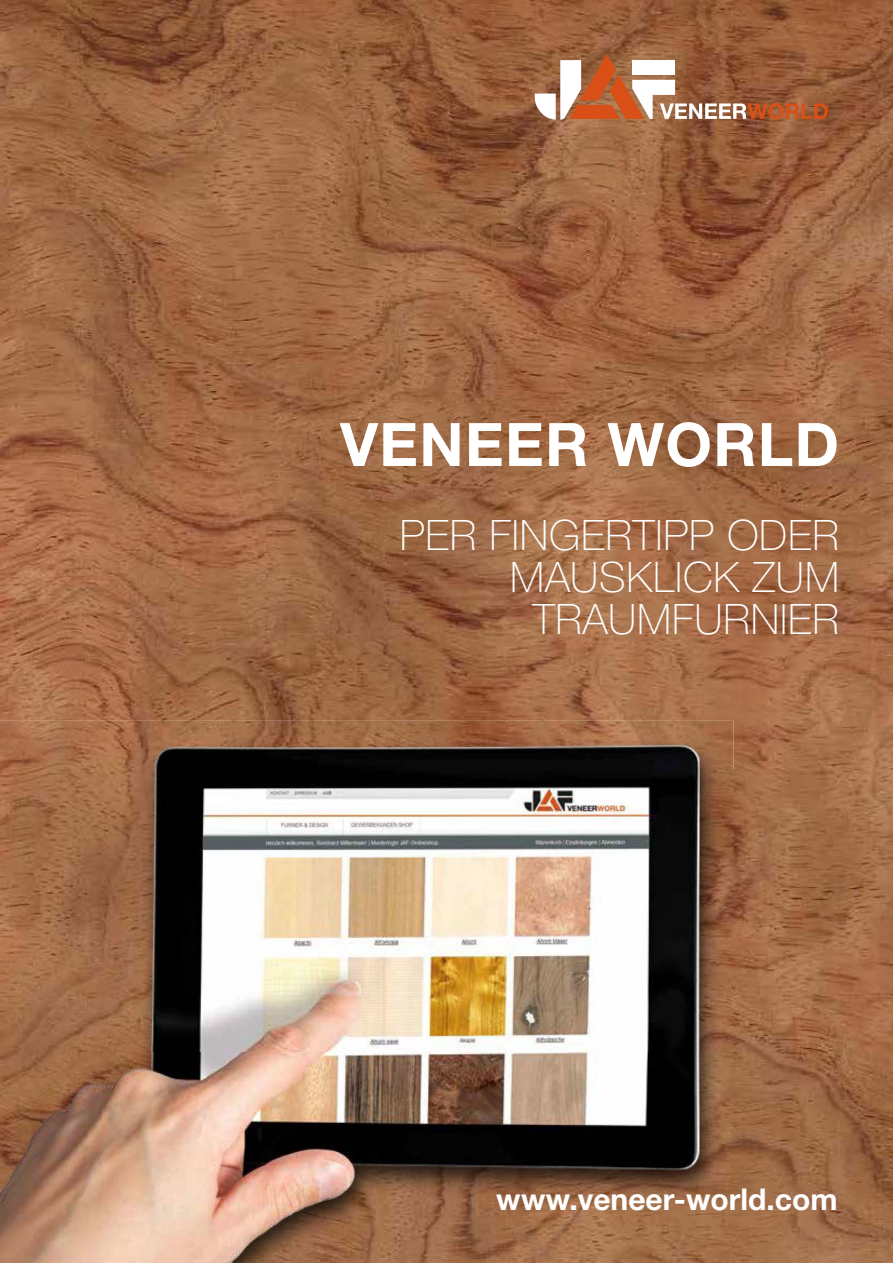
<style>
.page{position:relative;width:893px;height:1263px;background:#fff}
.page>*{position:absolute;margin:0;border:0;box-sizing:border-box;transform-origin:0 0}
.t1{font:700 60px "Helvetica Neue LTW1 G";letter-spacing:.02em;color:#fff}
.t2{font:100 42px/42px "Helvetica Neue LTW1 G";letter-spacing:.02em;color:#fff;text-align:right}
.t3{font:700 30px "Helvetica Neue LTW1 G";color:#fff}
</style>
<div class="page">
<img style="left:0;top:0;width:893px;height:1263px">
<img style="left:0;top:721px;width:733px;height:48px">
<img style="left:722px;top:769px;width:11px;height:494px">
<img style="left:0;top:738px;width:722px;height:525px">
<svg style="left:535px;top:54px;width:293px;height:66px"></svg>
<h1 class="t1" style="left:340px;top:408px;width:500px">VENEER WORLD</h1>
<p class="t2" style="left:400px;top:514px;width:441px">PER FINGERTIPP ODER<br>MAUSKLICK ZUM<br>TRAUMFURNIER</p>
<p class="t3" style="left:496px;top:1181px;width:343px">www.veneer-world.com</p>
</div>
